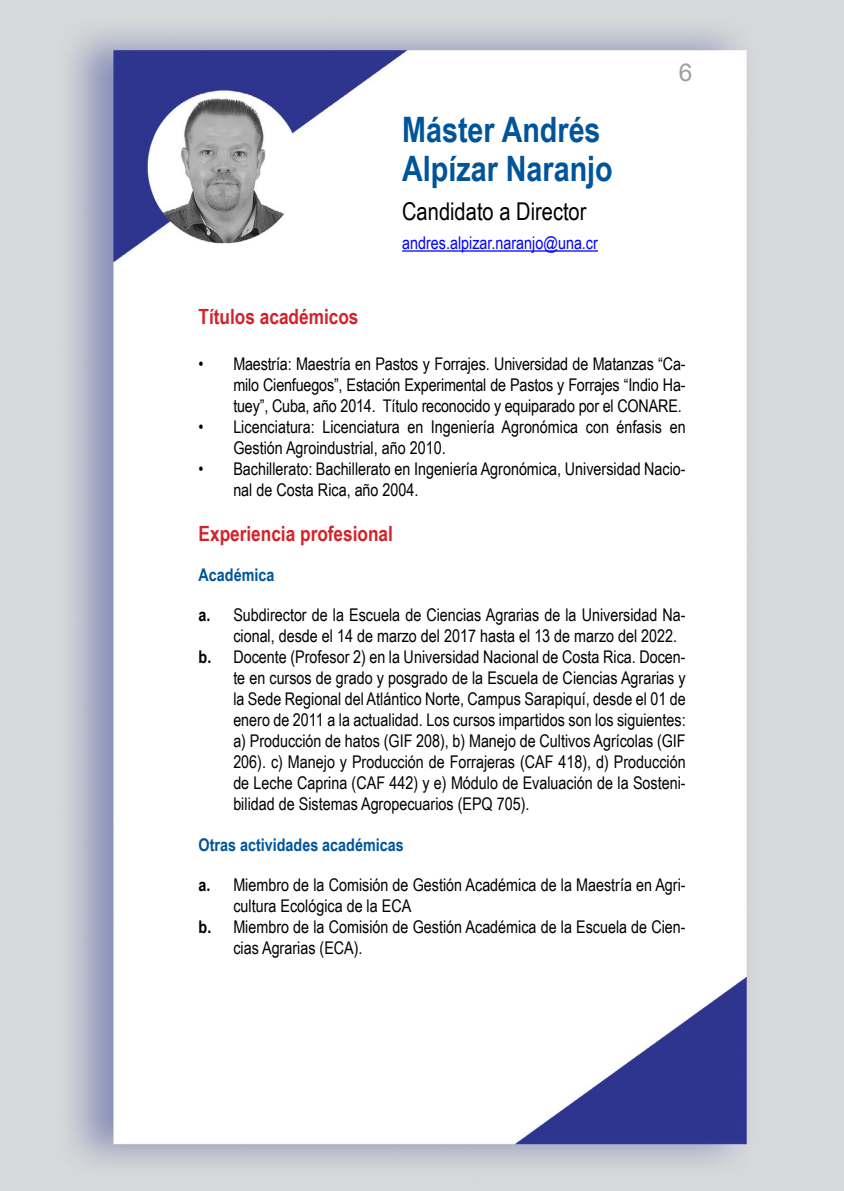
<style>
.page{position:relative;width:844px;height:1191px;background:#fff}
.page>*{position:absolute;margin:0;border:0;box-sizing:border-box;transform-origin:0 0}
.t1{font:700 35px/38.5px "Arial Narrow";color:#00549a}
.t2{font:24.5px "Arial Narrow";color:#000}
.t3{font:24.5px "Arial";color:#9d9fa2}
.t4{font:700 21px "Arial Narrow";color:#d2232a}
.t5{font:17.5px/21px "Arial Narrow";color:#000}
.t6{font:700 17.5px "Arial Narrow";color:#00549a}
.t7{font:17.5px "Arial Narrow";color:#00f}
.s1{font-weight:700}
</style>
<div class="page">
<img style="left:0;top:0;width:843px;height:1191px">
<hr style="left:402px;top:250px;width:195px;height:2px;background:#00f">
<h1 class="t1" style="left:402px;top:109px;width:212px">Máster Andrés<br>Alpízar Naranjo</h1>
<h2 class="t2" style="left:402px;top:193px;width:186px">Candidato a Director</h2>
<p class="t7" style="left:402px;top:230px;width:197px">andres.alpizar.naranjo@una.cr</p>
<h2 class="t3" style="left:678px;top:56px;width:15px">6</h2>
<p class="t4" style="left:198px;top:301px;width:161px">Títulos académicos</p>
<p class="t5" style="left:233px;top:353px;width:453px;text-align:justify;text-indent:-35px">• Maestría: Maestría en Pastos y Forrajes. Universidad de Matanzas “Ca&shy;milo Cienfuegos”, Estación Experimental de Pastos y Forrajes “Indio Ha&shy;tuey”, Cuba, año 2014. Título reconocido y equiparado por el CONARE.</p>
<p class="t5" style="left:233px;top:416px;width:454px;text-indent:-35px">• Licenciatura: Licenciatura en Ingeniería Agronómica con énfasis en<br>Gestión Agroindustrial, año 2010.</p>
<p class="t5" style="left:233px;top:458px;width:454px;text-indent:-35px">• Bachillerato: Bachillerato en Ingeniería Agronómica, Universidad Nacio&shy;nal de Costa Rica, año 2004.</p>
<p class="t4" style="left:198px;top:517px;width:196px">Experiencia profesional</p>
<p class="t6" style="left:198px;top:561px;width:77px">Académica</p>
<p class="t5" style="left:198px;top:604px;width:488px"><span class="s1">a.</span> Subdirector de la Escuela de Ciencias Agrarias de la Universidad Na-</p>
<p class="t5" style="left:233px;top:625px;width:445px">cional, desde el 14 de marzo del 2017 hasta el 13 de marzo del 2022.</p>
<p class="t5" style="left:198px;top:646px;width:488px"><span class="s1">b.</span> Docente (Profesor 2) en la Universidad Nacional de Costa Rica. Docen-</p>
<p class="t5" style="left:233px;top:667px;width:454px">te en cursos de grado y posgrado de la Escuela de Ciencias Agrarias y</p>
<p class="t5" style="left:233px;top:688px;width:454px">la Sede Regional del Atlántico Norte, Campus Sarapiquí, desde el 01 de</p>
<p class="t5" style="left:233px;top:709px;width:454px">enero de 2011 a la actualidad. Los cursos impartidos son los siguientes:</p>
<p class="t5" style="left:233px;top:730px;width:454px">a) Producción de hatos (GIF 208), b) Manejo de Cultivos Agrícolas (GIF</p>
<p class="t5" style="left:233px;top:751px;width:454px">206). c) Manejo y Producción de Forrajeras (CAF 418), d) Producción</p>
<p class="t5" style="left:233px;top:772px;width:454px">de Leche Caprina (CAF 442) y e) Módulo de Evaluación de la Sosteni-</p>
<p class="t5" style="left:233px;top:793px;width:297px">bilidad de Sistemas Agropecuarios (EPQ 705).</p>
<p class="t6" style="left:198px;top:831px;width:207px">Otras actividades académicas</p>
<p class="t5" style="left:198px;top:873px;width:488px"><span class="s1">a.</span> Miembro de la Comisión de Gestión Académica de la Maestría en Agri-</p>
<p class="t5" style="left:233px;top:894px;width:179px">cultura Ecológica de la ECA</p>
<p class="t5" style="left:198px;top:915px;width:488px"><span class="s1">b.</span> Miembro de la Comisión de Gestión Académica de la Escuela de Cien-</p>
<p class="t5" style="left:233px;top:936px;width:131px">cias Agrarias (ECA).</p>
</div>
